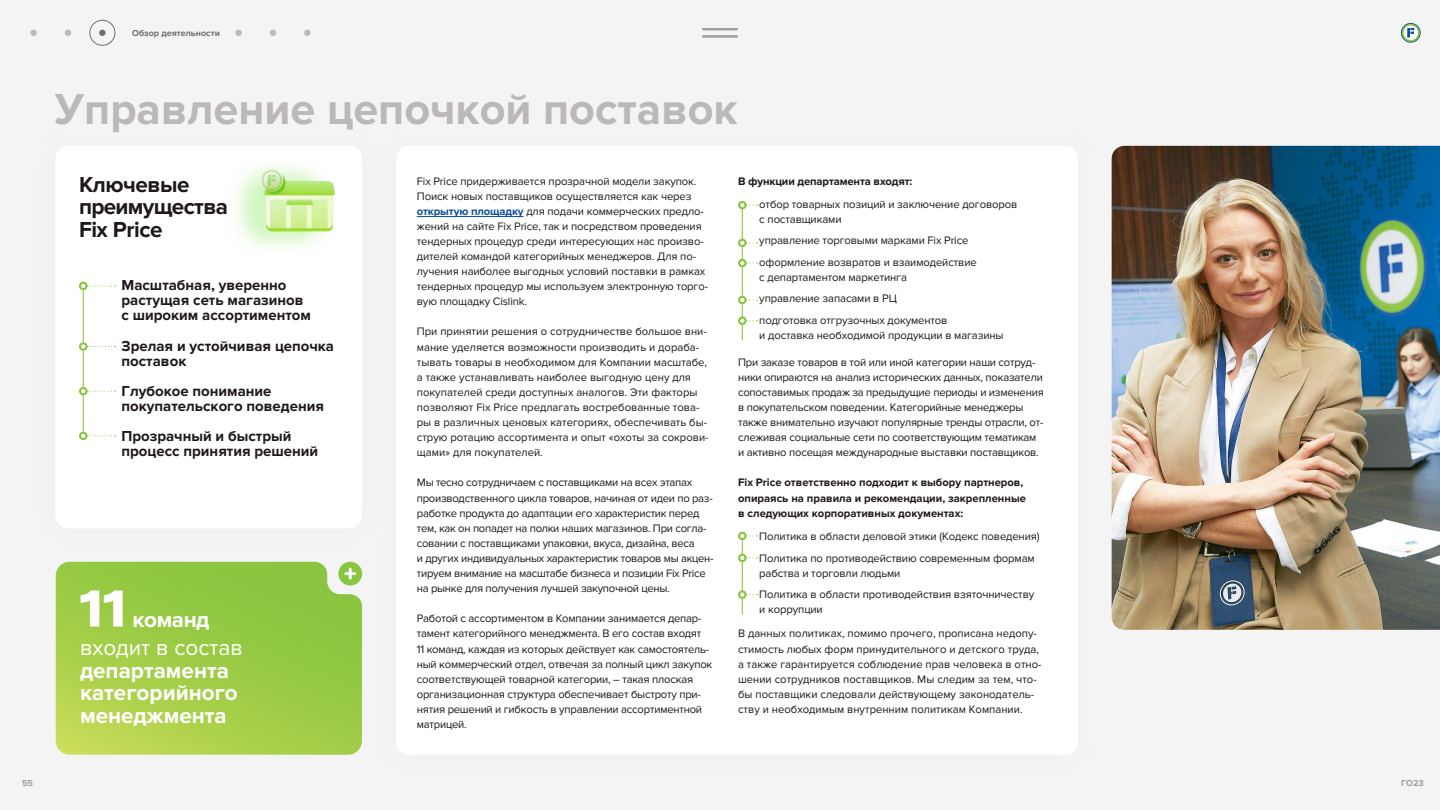
<style>
.page{position:relative;width:1440px;height:810px;background:#f4f4f4}
.page>*{position:absolute;margin:0;border:0;box-sizing:border-box;transform-origin:0 0}
.t1{font:700 55.5px "Ermilov";color:#fff}
.t2{font:700 45px "Proxima Nova";color:#bcb8b9}
.t3{font:700 22.5px/22.5px "Proxima Nova";color:#fff}
.t4{font:700 22.5px/22.5px "Proxima Nova";letter-spacing:-.02em;color:#1e181c}
.t5{font:22.5px "Proxima Nova";color:#fff}
.t6{font:700 15px/15.1px "Proxima Nova";color:#1e181c}
.t7{font:11.25px/15.1px "Proxima Nova";letter-spacing:-.01em;color:#1e181c}
.t8{font:700 11.25px/15.1px "Proxima Nova";color:#1e181c}
.t9{font:700 9px "Proxima Nova";color:#746e70}
.t10{font:700 9px "Proxima Nova";color:#a29d9e}
.s1{font-weight:700;color:#0a4e9d}
</style>
<div class="page">
<svg style="left:1401px;top:23px;width:20px;height:20px"></svg>
<svg style="left:65px;top:30px;width:6px;height:6px"></svg>
<div style="left:99px;top:30px;width:7px;height:6px;background:#746e70;border-radius:50%"></div>
<div style="left:235px;top:30px;width:7px;height:6px;background:#bcb8b9;border-radius:50%"></div>
<svg style="left:270px;top:30px;width:6px;height:6px"></svg>
<svg style="left:304px;top:30px;width:6px;height:6px"></svg>
<div style="left:30px;top:30px;width:7px;height:6px;background:#bcb8b9;border-radius:50%"></div>
<div style="left:90px;top:20px;width:25px;height:26px;border:1px solid #746e70;border-radius:50%"></div>
<hr style="left:703px;top:28px;width:34px;height:2px;background:#a29d9e">
<hr style="left:703px;top:35px;width:34px;height:2px;background:#a29d9e">
<div style="left:36px;top:127px;width:345px;height:421px;background:#edeeed"></div>
<div style="left:55px;top:146px;width:307px;height:383px;background:#fff;border-radius:13px"></div>
<img style="left:236px;top:166px;width:99px;height:82px">
<svg style="left:56px;top:562px;width:307px;height:193px;background:#9fcc49"></svg>
<div style="left:338px;top:562px;width:24px;height:24px;background:#88c540;border-radius:50%"></div>
<svg style="left:346px;top:569px;width:9px;height:9px"></svg>
<div style="left:377px;top:127px;width:720px;height:647px;background:#edeeed"></div>
<div style="left:396px;top:146px;width:682px;height:609px;background:#fff;border-radius:13px"></div>
<hr style="left:417px;top:216px;width:107px;height:1px;background:#0a4e9d">
<img style="left:1112px;top:146px;width:328px;height:484px">
<div style="left:79px;top:282px;width:9px;height:8px;border:2px solid #88c540;border-radius:50%"></div>
<svg style="left:87px;top:285px;width:29px;height:1px"></svg>
<div style="left:79px;top:342px;width:9px;height:9px;border:2px solid #88c540;border-radius:50%"></div>
<svg style="left:87px;top:346px;width:29px;height:1px"></svg>
<div style="left:79px;top:387px;width:9px;height:8px;border:2px solid #88c540;border-radius:50%"></div>
<svg style="left:87px;top:391px;width:29px;height:1px"></svg>
<div style="left:79px;top:432px;width:9px;height:8px;border:2px solid #88c540;border-radius:50%"></div>
<svg style="left:87px;top:435px;width:29px;height:1px"></svg>
<hr style="left:83px;top:290px;width:1px;height:52px;background:#88c540">
<hr style="left:83px;top:351px;width:1px;height:36px;background:#88c540">
<hr style="left:83px;top:395px;width:1px;height:37px;background:#88c540">
<div style="left:738px;top:201px;width:9px;height:8px;border:2px solid #88c540;border-radius:50%"></div>
<div style="left:738px;top:239px;width:9px;height:8px;border:2px solid #88c540;border-radius:50%"></div>
<div style="left:738px;top:259px;width:9px;height:8px;border:2px solid #88c540;border-radius:50%"></div>
<div style="left:738px;top:296px;width:9px;height:8px;border:2px solid #88c540;border-radius:50%"></div>
<div style="left:738px;top:317px;width:9px;height:8px;border:2px solid #88c540;border-radius:50%"></div>
<div style="left:738px;top:532px;width:9px;height:8px;border:2px solid #88c540;border-radius:50%"></div>
<div style="left:738px;top:554px;width:9px;height:8px;border:2px solid #88c540;border-radius:50%"></div>
<div style="left:738px;top:590px;width:9px;height:9px;border:2px solid #88c540;border-radius:50%"></div>
<hr style="left:742px;top:209px;width:1px;height:30px;background:#88c540">
<svg style="left:742px;top:242px;width:16px;height:22px"></svg>
<hr style="left:742px;top:267px;width:1px;height:30px;background:#88c540">
<svg style="left:742px;top:299px;width:16px;height:41px"></svg>
<svg style="left:742px;top:535px;width:16px;height:23px"></svg>
<hr style="left:742px;top:562px;width:1px;height:30px;background:#88c540">
<svg style="left:742px;top:594px;width:16px;height:20px"></svg>
<p class="t9" style="left:132px;top:28px;width:89px">Обзор деятельности</p>
<h2 class="t2" style="left:55px;top:83px;width:684px">Управление цепочкой поставок</h2>
<h3 class="t4" style="left:79px;top:173px;width:151px">Ключевые преимущества<br>Fix Price</h3>
<h3 class="t6" style="left:122px;top:278px;width:191px">Масштабная, уверенно растущая сеть магазинов с широким ассортиментом</h3>
<h3 class="t6" style="left:122px;top:338px;width:214px">Зрелая и устойчивая цепочка поставок</h3>
<h3 class="t6" style="left:122px;top:384px;width:204px">Глубокое понимание покупательского поведения</h3>
<h3 class="t6" style="left:122px;top:429px;width:198px">Прозрачный и быстрый процесс принятия решений</h3>
<h1 class="t1" style="left:80px;top:580px;width:49px">11</h1>
<h3 class="t3" style="left:133px;top:608px;width:78px">команд</h3>
<h3 class="t5" style="left:80px;top:635px;width:164px">входит в состав</h3>
<h3 class="t3" style="left:80px;top:660px;width:159px">департамента категорийного менеджмента</h3>
<p class="t7" style="left:417px;top:173px;width:293px">Fix Price придерживается прозрачной модели закупок.<br>Поиск новых поставщиков осуществляется как через <span class="s1">открытую площадку</span> для подачи коммерческих предло&shy;жений на сайте Fix Price, так и посредством проведения тендерных процедур среди интересующих нас произво&shy;дителей командой категорийных менеджеров. Для по&shy;лучения наиболее выгодных условий поставки в рамках тендерных процедур мы используем электронную торго&shy;вую площадку Cislink.</p>
<p class="t7" style="left:417px;top:324px;width:293px">При принятии решения о сотрудничестве большое вни&shy;мание уделяется возможности производить и дораба&shy;тывать товары в необходимом для Компании масштабе, а также устанавливать наиболее выгодную цену для покупателей среди доступных аналогов. Эти факторы позволяют Fix Price предлагать востребованные това&shy;ры в различных ценовых категориях, обеспечивать бы&shy;струю ротацию ассортимента и опыт «охоты за сокрови&shy;щами» для покупателей.</p>
<p class="t7" style="left:417px;top:475px;width:298px">Мы тесно сотрудничаем с поставщиками на всех этапах производственного цикла товаров, начиная от идеи по раз&shy;работке продукта до адаптации его характеристик перед тем, как он попадет на полки наших магазинов. При согла&shy;совании с поставщиками упаковки, вкуса, дизайна, веса<br>и других индивидуальных характеристик товаров мы акцен&shy;тируем внимание на масштабе бизнеса и позиции Fix Price на рынке для получения лучшей закупочной цены.</p>
<p class="t7" style="left:417px;top:611px;width:297px">Работой с ассортиментом в Компании занимается депар&shy;тамент категорийного менеджмента. В его состав входят<br>11 команд, каждая из которых действует как самостоятель&shy;ный коммерческий отдел, отвечая за полный цикл закупок соответствующей товарной категории, – такая плоская организационная структура обеспечивает быстроту при&shy;нятия решений и гибкость в управлении ассортиментной матрицей.</p>
<p class="t8" style="left:738px;top:174px;width:176px">В функции департамента входят:</p>
<p class="t7" style="left:759px;top:197px;width:260px">отбор товарных позиций и заключение договоров с поставщиками</p>
<p class="t7" style="left:759px;top:230px;width:219px;line-height:21.4px">управление торговыми марками Fix Price оформление возвратов и взаимодействие</p>
<p class="t7" style="left:759px;top:267px;width:190px;line-height:21.4px">с департаментом маркетинга управление запасами в РЦ подготовка отгрузочных документов</p>
<p class="t7" style="left:759px;top:327px;width:246px">и доставка необходимой продукции в магазины</p>
<p class="t7" style="left:738px;top:355px;width:307px">При заказе товаров в той или иной категории наши сотруд&shy;ники опираются на анализ исторических данных, показатели сопоставимых продаж за предыдущие периоды и изменения в покупательском поведении. Категорийные менеджеры также внимательно изучают популярные тренды отрасли, от&shy;слеживая социальные сети по соответствующим тематикам и активно посещая международные выставки поставщиков.</p>
<p class="t8" style="left:738px;top:475px;width:289px">Fix Price ответственно подходит к выбору партнеров, опираясь на правила и рекомендации, закрепленные в следующих корпоративных документах:</p>
<p class="t7" style="left:759px;top:526px;width:282px;line-height:21.4px">Политика в области деловой этики (Кодекс поведения)<br>Политика по противодействию современным формам</p>
<p class="t7" style="left:759px;top:562px;width:277px;line-height:21.4px">рабства и торговли людьми<br>Политика в области противодействия взяточничеству</p>
<p class="t7" style="left:738px;top:597px;width:300px;line-height:24.5px;text-indent:21px">и коррупции<br>В данных политиках, помимо прочего, прописана недопу-</p>
<p class="t7" style="left:738px;top:641px;width:305px">стимость любых форм принудительного и детского труда, а также гарантируется соблюдение прав человека в отно&shy;шении сотрудников поставщиков. Мы следим за тем, что&shy;бы поставщики следовали действующему законодатель&shy;ству и необходимым внутренним политикам Компании.</p>
<p class="t10" style="left:22px;top:778px;width:12px">55</p>
<p class="t10" style="left:1401px;top:778px;width:24px">ГО23</p>
</div>
